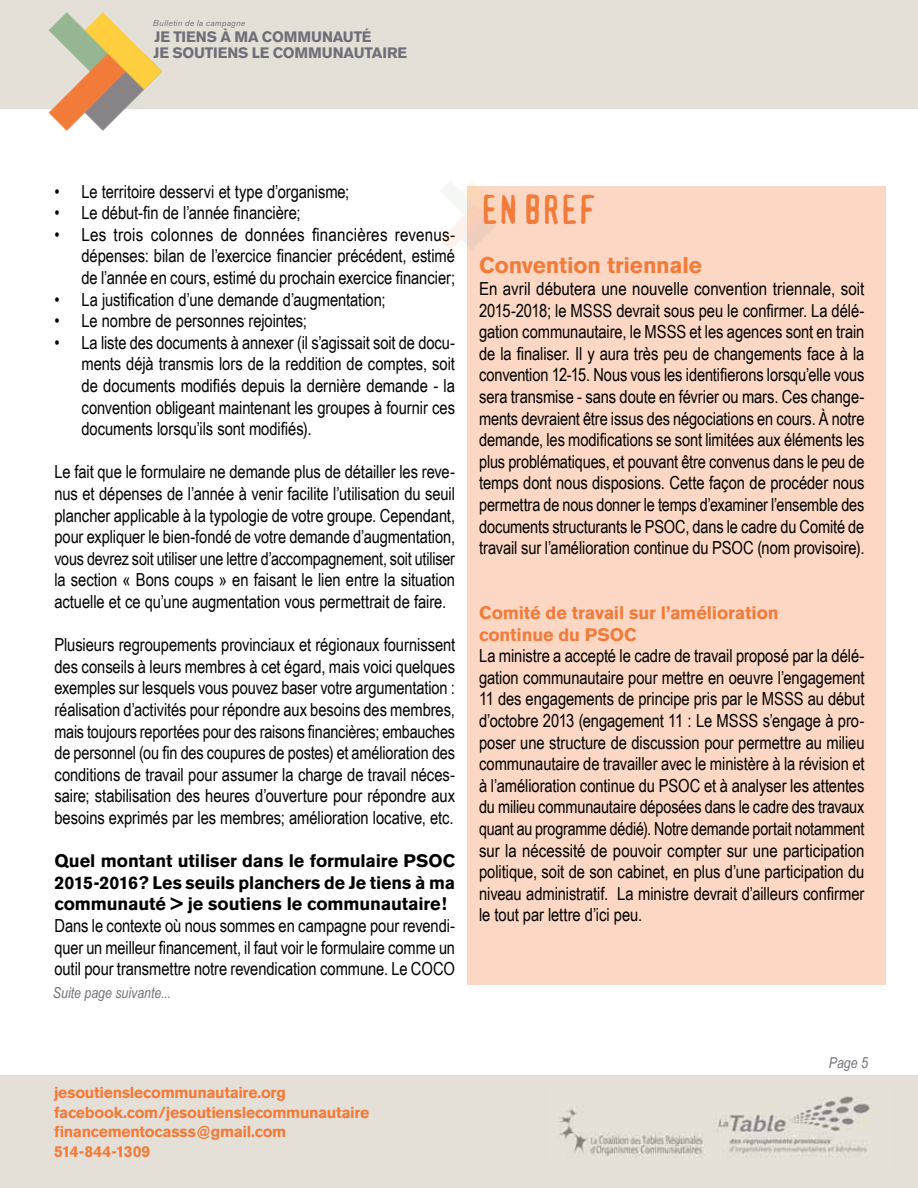
<style>
.page{position:relative;width:918px;height:1188px;background:#fff}
.page>*{position:absolute;margin:0;border:0;box-sizing:border-box;transform-origin:0 0}
.t1{font:39px "Confidential";letter-spacing:-.03em;color:#f37b3a}
.t2{font:700 22.5px "Akzidenz Grotesk BE";letter-spacing:-.005em;color:#f37b3a}
.t3{font:18px/21.6px "Arial Narrow";letter-spacing:-.005em;color:#000;text-align:justify}
.t4{font:700 18px/21.6px "Akzidenz Grotesk BE";letter-spacing:-.005em;color:#000;text-align:justify}
.t5{font:700 18px/21.6px "Akzidenz Grotesk BE";letter-spacing:-.005em;color:#f37b3a}
.t6{font:700 15.75px/19.5px "Akzidenz Grotesk BE";letter-spacing:-.02em;color:#f37b3a}
.t7{font:700 15px/16.4px "Akzidenz Grotesk BE";letter-spacing:-.01em;color:#706f79}
.t8{font:italic 15px "Arial Narrow";letter-spacing:.005em;color:#706f79}
.t9{font:italic 8.55px "Akzidenz Grotesk BE";letter-spacing:.025em;color:#706f79}
</style>
<div class="page">
<div style="left:0;top:0;width:918px;height:109px;background:#e5e0d7"></div>
<div style="left:0;top:1075px;width:918px;height:113px;background:#e5e0d7"></div>
<img style="left:559px;top:1096px;width:311px;height:62px">
<img style="left:48px;top:12px;width:114px;height:119px">
<div style="left:467px;top:187px;width:419px;height:798px;background:#fbd7c4"></div>
<p class="t9" style="left:153px;top:17px;width:94px">Bulletin de la campagne</p>
<p class="t7" style="left:153px;top:28px;width:255px">JE TIENS À MA COMMUNAUTÉ<br>JE SOUTIENS LE COMMUNAUTAIRE</p>
<p class="t3" style="left:54px;top:180px;width:296px">• Le territoire desservi et type d’organisme;</p>
<p class="t3" style="left:54px;top:201px;width:248px">• Le début-fin de l’année financière;</p>
<p class="t3" style="left:81px;top:223px;width:375px;text-indent:-27px">• Les trois colonnes de données financières revenus&shy;dépenses: bilan de l’exercice financier précédent, estimé de l’année en cours, estimé du prochain exercice financier;</p>
<p class="t3" style="left:54px;top:288px;width:333px">• La justification d’une demande d’augmentation;</p>
<p class="t3" style="left:54px;top:309px;width:254px">• Le nombre de personnes rejointes;</p>
<p class="t3" style="left:81px;top:331px;width:375px;text-indent:-27px">• La liste des documents à annexer (il s’agissait soit de docu&shy;ments déjà transmis lors de la reddition de comptes, soit de documents modifiés depuis la dernière demande - la convention obligeant maintenant les groupes à fournir ces documents lorsqu’ils sont modifiés).</p>
<p class="t3" style="left:54px;top:460px;width:402px">Le fait que le formulaire ne demande plus de détailler les reve&shy;nus et dépenses de l’année à venir facilite l’utilisation du seuil plancher applicable à la typologie de votre groupe. Cependant, pour expliquer le bien-fondé de votre demande d’augmentation, vous devrez soit utiliser une lettre d’accompagnement, soit utiliser la section « Bons coups » en faisant le lien entre la situation actuelle et ce qu’une augmentation vous permettrait de faire.</p>
<p class="t3" style="left:54px;top:633px;width:402px">Plusieurs regroupements provinciaux et régionaux fournissent des conseils à leurs membres à cet égard, mais voici quelques exemples sur lesquels vous pouvez baser votre argumentation : réalisation d’activités pour répondre aux besoins des membres, mais toujours reportées pour des raisons financières; embauches de personnel (ou fin des coupures de postes) et amélioration des conditions de travail pour assumer la charge de travail néces&shy;saire; stabilisation des heures d’ouverture pour répondre aux besoins exprimés par les membres; amélioration locative, etc.</p>
<p class="t4" style="left:54px;top:850px;width:402px">Quel montant utiliser dans le formulaire PSOC 2015-2016? Les seuils planchers de Je tiens à ma communauté &gt; je soutiens le communautaire!</p>
<p class="t3" style="left:54px;top:914px;width:402px">Dans le contexte où nous sommes en campagne pour revendi&shy;quer un meilleur financement, il faut voir le formulaire comme un outil pour transmettre notre revendication commune. Le COCO</p>
<p class="t8" style="left:53px;top:982px;width:119px">Suite page suivante...</p>
<p class="t6" style="left:54px;top:1083px;width:317px">jesoutienslecommunautaire.org facebook.com/jesoutienslecommunautaire financementocasss@gmail.com<br>514-844-1309</p>
<h1 class="t1" style="left:480px;top:194px;width:118px">EN BREF</h1>
<p class="t2" style="left:479px;top:253px;width:224px">Convention triennale</p>
<p class="t3" style="left:479px;top:277px;width:387px">En avril débutera une nouvelle convention triennale, soit 2015-2018; le MSSS devrait sous peu le confirmer. La délé&shy;gation communautaire, le MSSS et les agences sont en train de la finaliser. Il y aura très peu de changements face à la convention 12-15. Nous vous les identifierons lorsqu’elle vous sera transmise - sans doute en février ou mars. Ces change&shy;ments devraient être issus des négociations en cours. À notre demande, les modifications se sont limitées aux éléments les plus problématiques, et pouvant être convenus dans le peu de temps dont nous disposions. Cette façon de procéder nous permettra de nous donner le temps d’examiner l’ensemble des documents structurants le PSOC, dans le cadre du Comité de travail sur l’amélioration continue du PSOC (nom provisoire).</p>
<p class="t5" style="left:479px;top:602px;width:301px">Comité de travail sur l’amélioration continue du PSOC</p>
<p class="t3" style="left:479px;top:644px;width:387px">La ministre a accepté le cadre de travail proposé par la délé&shy;gation communautaire pour mettre en oeuvre l’engagement 11 des engagements de principe pris par le MSSS au début d’octobre 2013 (engagement 11 : Le MSSS s’engage à pro&shy;poser une structure de discussion pour permettre au milieu communautaire de travailler avec le ministère à la révision et à l’amélioration continue du PSOC et à analyser les attentes du milieu communautaire déposées dans le cadre des travaux quant au programme dédié). Notre demande portait notamment sur la nécessité de pouvoir compter sur une participation politique, soit de son cabinet, en plus d’une participation du niveau administratif. La ministre devrait d’ailleurs confirmer le tout par lettre d’ici peu.</p>
<p class="t8" style="left:829px;top:1052px;width:41px">Page 5</p>
</div>
